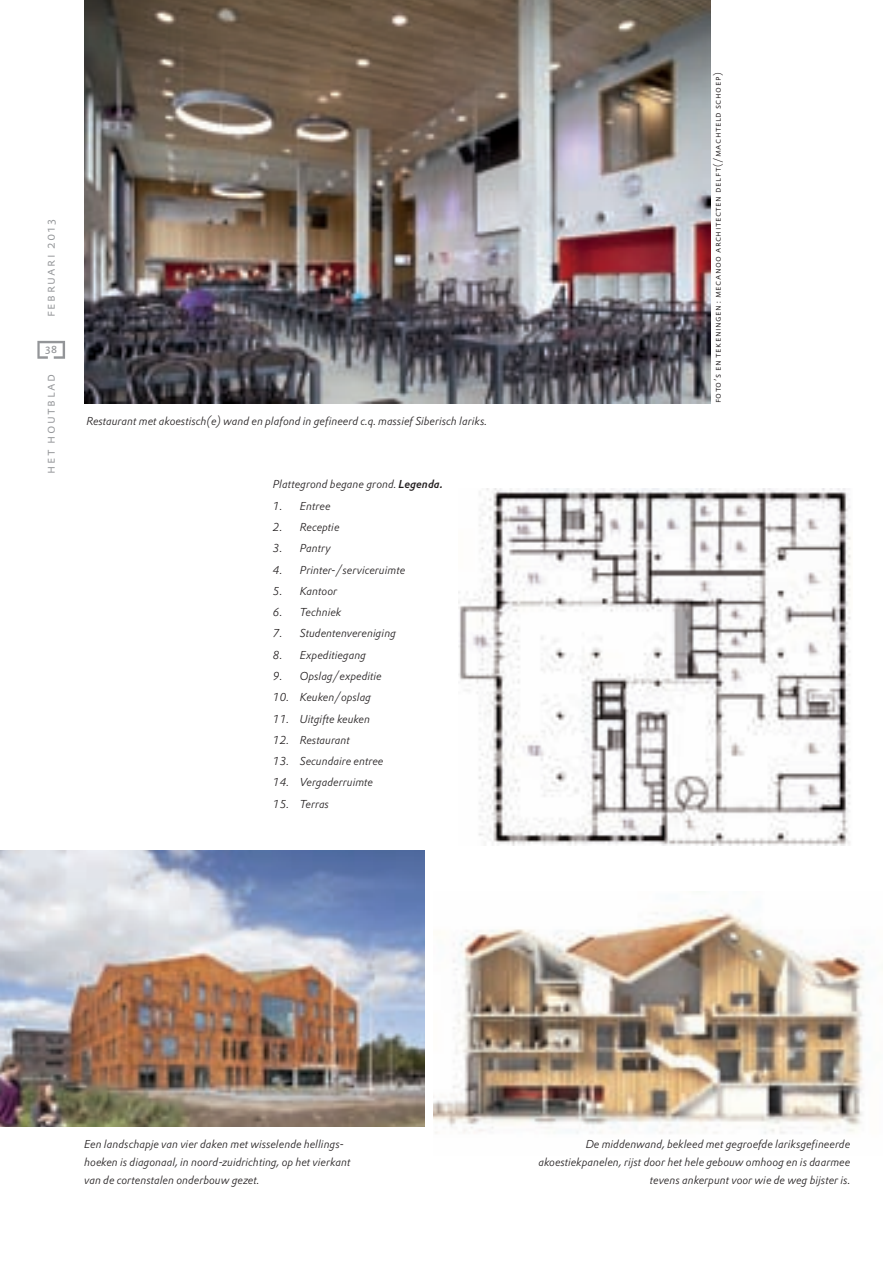
<style>
.page{position:relative;width:892px;height:1262px;background:#fff}
.page>*{position:absolute;margin:0;border:0;box-sizing:border-box;transform-origin:0 0}
.t1{font:300 13.05px "DTL Prokyon TOT Caps";letter-spacing:.115em;color:#939598}
.t2{font:12px "DTL Prokyon TOT Caps";color:#939598}
.t3{font:italic 300 11.25px/18px "DTL Prokyon TOT";color:#231f20}
.t4{font:300 9px "DTL Prokyon TOT Caps";letter-spacing:.055em;color:#231f20}
.s1{font-weight:500}
</style>
<div class="page">
<img style="left:433px;top:909px;width:431px;height:225px">
<svg style="left:37px;top:341px;width:28px;height:17px"></svg>
<img style="left:84px;top:0;width:626px;height:403px">
<img style="left:0;top:850px;width:424px;height:276px">
<img style="left:458px;top:488px;width:393px;height:357px">
<p class="t1" style="left:42px;top:317px;width:100px;rotate:-90deg">februari 2013</p>
<p class="t2" style="left:45px;top:341px;width:14px">38</p>
<p class="t1" style="left:42px;top:473px;width:102px;rotate:-90deg">het houtblad</p>
<p class="t3" style="left:86px;top:411px;width:402px">Restaurant met akoestisch(e) wand en plafond in gefineerd c.q. massief Siberisch lariks.</p>
<p class="t3" style="left:273px;top:475px;width:171px">Plattegrond begane grond. <span class="s1">Legenda.</span></p>
<p class="t3" style="left:273px;top:496px;width:59px">1. Entree</p>
<p class="t3" style="left:273px;top:518px;width:68px">2. Receptie</p>
<p class="t3" style="left:273px;top:539px;width:59px">3. Pantry</p>
<p class="t3" style="left:273px;top:560px;width:134px">4. Printer-/serviceruimte</p>
<p class="t3" style="left:273px;top:581px;width:66px">5. Kantoor</p>
<p class="t3" style="left:273px;top:603px;width:70px">6. Techniek</p>
<p class="t3" style="left:273px;top:624px;width:124px">7. Studentenvereniging</p>
<p class="t3" style="left:273px;top:645px;width:95px">8. Expeditiegang</p>
<p class="t3" style="left:273px;top:666px;width:110px">9. Opslag/expeditie</p>
<p class="t3" style="left:273px;top:688px;width:100px">10. Keuken/opslag</p>
<p class="t3" style="left:273px;top:709px;width:99px">11. Uitgifte keuken</p>
<p class="t3" style="left:273px;top:730px;width:79px">12. Restaurant</p>
<p class="t3" style="left:273px;top:751px;width:112px">13. Secundaire entree</p>
<p class="t3" style="left:273px;top:773px;width:102px">14. Vergaderruimte</p>
<p class="t3" style="left:273px;top:794px;width:57px">15. Terras</p>
<p class="t4" style="left:711px;top:403px;width:332px;rotate:-90deg">foto’s en tekeningen: mecanoo architecten delft(/machteld schoep)</p>
<p class="t3" style="left:84px;top:1134px;width:267px">Een landschapje van vier daken met wisselende hellings&shy;hoeken is diagonaal, in noord-zuidrichting, op het vierkant van de cortenstalen onderbouw gezet.</p>
<p class="t3" style="left:538px;top:1134px;width:313px;text-align:right">De middenwand, bekleed met gegroefde lariksgefineerde akoestiekpanelen, rijst door het hele gebouw omhoog en is daarmee tevens ankerpunt voor wie de weg bijster is.</p>
</div>
